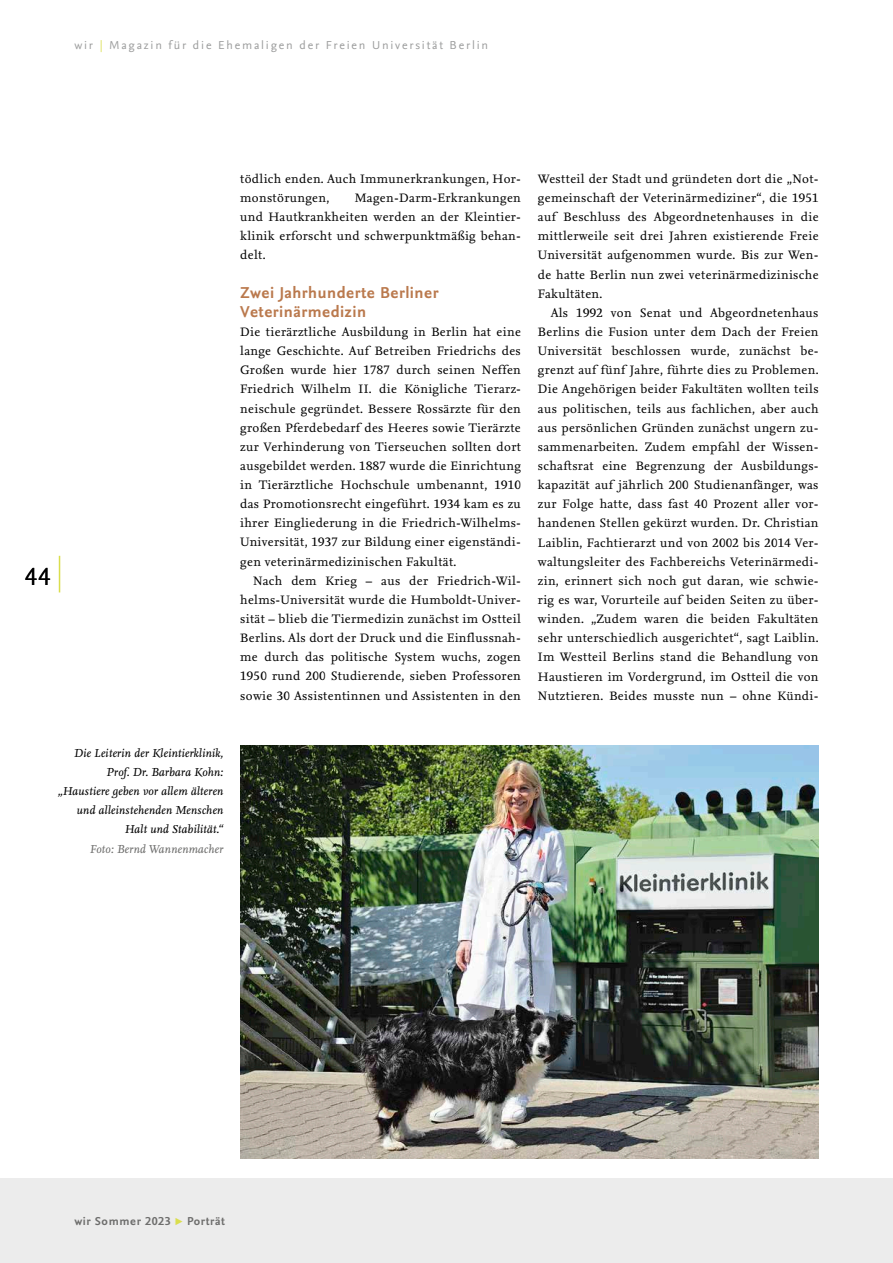
<style>
.page{position:relative;width:893px;height:1263px;background:#fff}
.page>*{position:absolute;margin:0;border:0;box-sizing:border-box;transform-origin:0 0}
.t1{font:25.5px "Nexus Sans Pro";color:#000}
.t2{font:700 16.5px/19.2px "Nexus Sans Pro";letter-spacing:.03em;color:#ba794d}
.t3{font:12.75px/19.2px "Nexus Serif Pro";letter-spacing:.025em;color:#000;text-align:justify}
.t4{font:italic 12px/19.2px "Nexus Serif Pro";letter-spacing:.01em;color:#000;text-align:right}
.t5{font:12px "Nexus Sans Pro";letter-spacing:.15em;color:#9b9c9c}
.t6{font:italic 12px "Nexus Serif Pro";letter-spacing:.01em;color:#6e6e6d}
.t7{font:700 12px "Nexus Sans Pro";letter-spacing:.05em;color:#6e6e6d}
.s1{color:#dade4d}
.s2{font-size:10.5px;color:#dade4d}
</style>
<div class="page">
<img style="left:240px;top:745px;width:579px;height:414px">
<div style="left:0;top:1178px;width:893px;height:85px;background:#ececec"></div>
<hr style="left:59px;top:556px;width:1px;height:36px;background:#dade4d">
<p class="t5" style="left:74px;top:36px;width:415px">wir <span class="s1">|</span> Magazin für die Ehemaligen der Freien Universität Berlin</p>
<h1 class="t1" style="left:25px;top:557px;width:28px">44</h1>
<p class="t3" style="left:240px;top:168px;width:282px">tödlich enden. Auch Immunerkrankungen, Hor&shy;monstörungen,</p>
<p class="t3" style="left:240px;top:188px;width:282px;text-indent:114px">Magen-Darm-Erkrankungen und Hautkrankheiten werden an der Kleintier&shy;klinik erforscht und schwerpunktmäßig behan&shy;delt.</p>
<p class="t2" style="left:240px;top:282px;width:200px">Zwei Jahrhunderte Berliner<br>Veterinärmedizin</p>
<p class="t3" style="left:240px;top:322px;width:282px">Die tierärztliche Ausbildung in Berlin hat eine lange Geschichte. Auf Betreiben Friedrichs des Großen wurde hier 1787 durch seinen Neffen Friedrich Wilhelm II. die Königliche Tierarz&shy;neischule gegründet. Bessere Rossärzte für den großen Pferdebedarf des Heeres sowie Tierärzte zur Verhinderung von Tierseuchen sollten dort ausgebildet werden. 1887 wurde die Einrichtung in Tierärztliche Hochschule umbenannt, 1910 das Promotionsrecht eingeführt. 1934 kam es zu ihrer Eingliederung in die Friedrich-Wilhelms-Universität, 1937 zur Bildung einer eigenständi&shy;gen veterinärmedizinischen Fakultät.</p>
<p class="t3" style="left:240px;top:570px;width:282px;text-indent:13px">Nach dem Krieg – aus der Friedrich-Wil&shy;helms-Universität wurde die Humboldt-Univer&shy;sität – blieb die Tiermedizin zunächst im Ostteil Berlins. Als dort der Druck und die Einflussnah&shy;me durch das politische System wuchs, zogen 1950 rund 200 Studierende, sieben Professoren sowie 30 Assistentinnen und Assistenten in den</p>
<p class="t3" style="left:538px;top:169px;width:282px">Westteil der Stadt und gründeten dort die „Not&shy;gemeinschaft der Veterinärmediziner“, die 1951 auf Beschluss des Abgeordnetenhauses in die mittlerweile seit drei Jahren existierende Freie Universität aufgenommen wurde. Bis zur Wen&shy;de hatte Berlin nun zwei veterinärmedizinische Fakultäten.</p>
<p class="t3" style="left:538px;top:302px;width:282px;text-indent:13px">Als 1992 von Senat und Abgeordnetenhaus Berlins die Fusion unter dem Dach der Freien Universität beschlossen wurde, zunächst be&shy;grenzt auf fünf Jahre, führte dies zu Problemen.<br>Die Angehörigen beider Fakultäten wollten teils aus politischen, teils aus fachlichen, aber auch aus persönlichen Gründen zunächst ungern zu&shy;sammenarbeiten. Zudem empfahl der Wissen&shy;schaftsrat eine Begrenzung der Ausbildungs&shy;kapazität auf jährlich 200 Studienanfänger, was zur Folge hatte, dass fast 40 Prozent aller vor&shy;handenen Stellen gekürzt wurden. Dr. Christian Laiblin, Fachtierarzt und von 2002 bis 2014 Ver&shy;waltungsleiter des Fachbereichs Veterinärmedi&shy;zin, erinnert sich noch gut daran, wie schwie&shy;rig es war, Vorurteile auf beiden Seiten zu über&shy;winden. „Zudem waren die beiden Fakultäten sehr unterschiedlich ausgerichtet“, sagt Laiblin.<br>Im Westteil Berlins stand die Behandlung von Haustieren im Vordergrund, im Ostteil die von Nutztieren. Beides musste nun – ohne Kündi-</p>
<p class="t4" style="left:58px;top:744px;width:167px">Die Leiterin der Kleintierklinik,<br>Prof. Dr. Barbara Kohn: „Haustiere geben vor allem älteren und alleinstehenden Menschen<br>Halt und Stabilität.“</p>
<p class="t6" style="left:90px;top:840px;width:135px">Foto: Bernd Wannenmacher</p>
<p class="t7" style="left:74px;top:1212px;width:152px">wir Sommer 2023 <span class="s2">►</span> Porträt</p>
</div>
